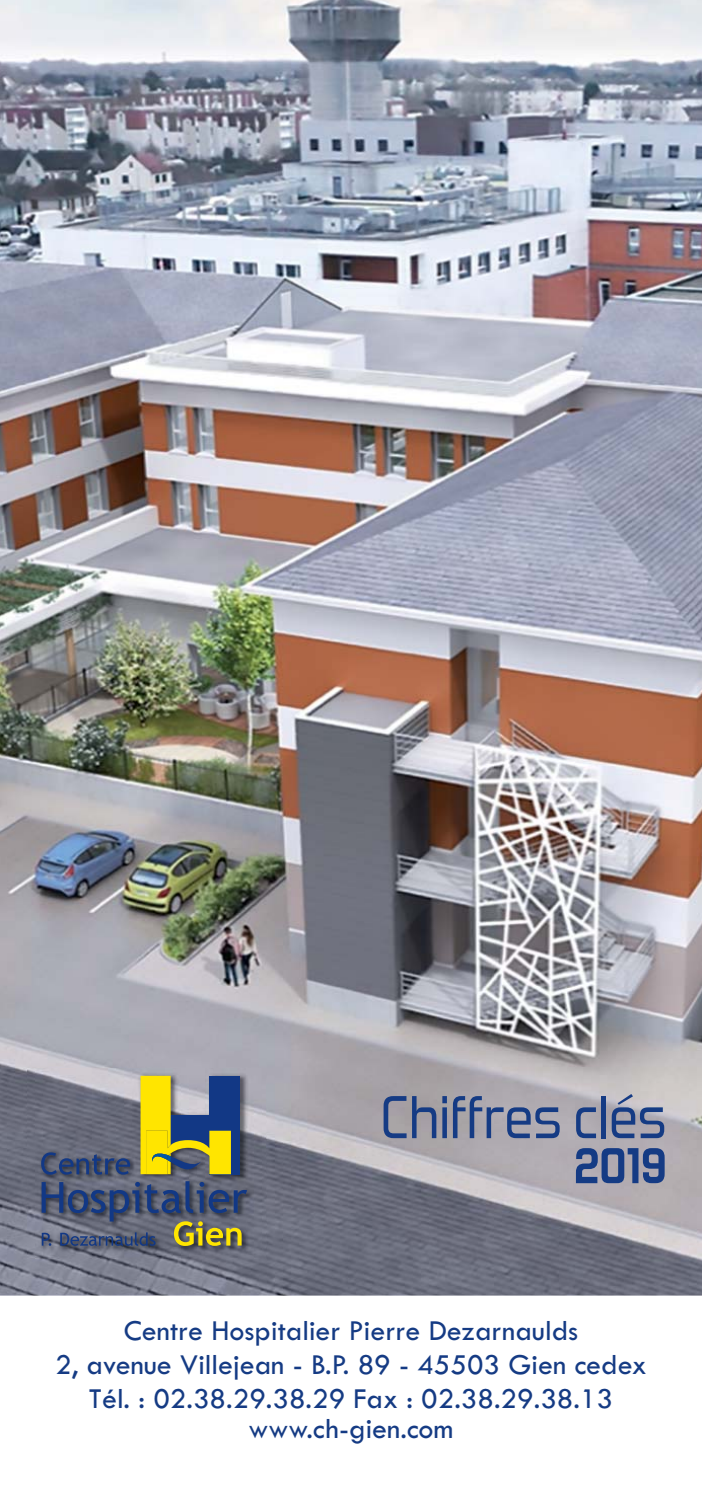
<style>
.page{position:relative;width:702px;height:1489px;background:#fff}
.page>*{position:absolute;margin:0;border:0;box-sizing:border-box;transform-origin:0 0}
.t1{font:60px "Forgotten Futurist Rg";color:#153b84}
.t2{font:700 50px "Forgotten Futurist Rg";color:#153b84}
.t3{font:30px/33.5px "Tw Cen";color:#153b84;text-align:center}
</style>
<div class="page">
<img style="left:0;top:0;width:702px;height:1295px">
<img style="left:28px;top:1068px;width:237px;height:190px">
<svg style="left:41px;top:1152px;width:89px;height:22px;background:#465373"></svg>
<div style="left:210px;top:1076px;width:30px;height:98px;background:#123885"></div>
<svg style="left:140px;top:1075px;width:91px;height:99px;background:#a1a04f"></svg>
<svg style="left:42px;top:1181px;width:205px;height:64px;background:#58616e"></svg>
<h1 class="t1" style="left:381px;top:1082px;width:287px">Chiffres clés</h1>
<h2 class="t2" style="left:574px;top:1136px;width:94px">2019</h2>
<p class="t3" style="left:55px;top:1316px;width:593px">Centre Hospitalier Pierre Dezarnaulds<br>2, avenue Villejean - B.P. 89 - 45503 Gien cedex<br>Tél. : 02.38.29.38.29 Fax : 02.38.29.38.13</p>
<p class="t3" style="left:248px;top:1413px;width:207px">www.ch-gien.com</p>
</div>
